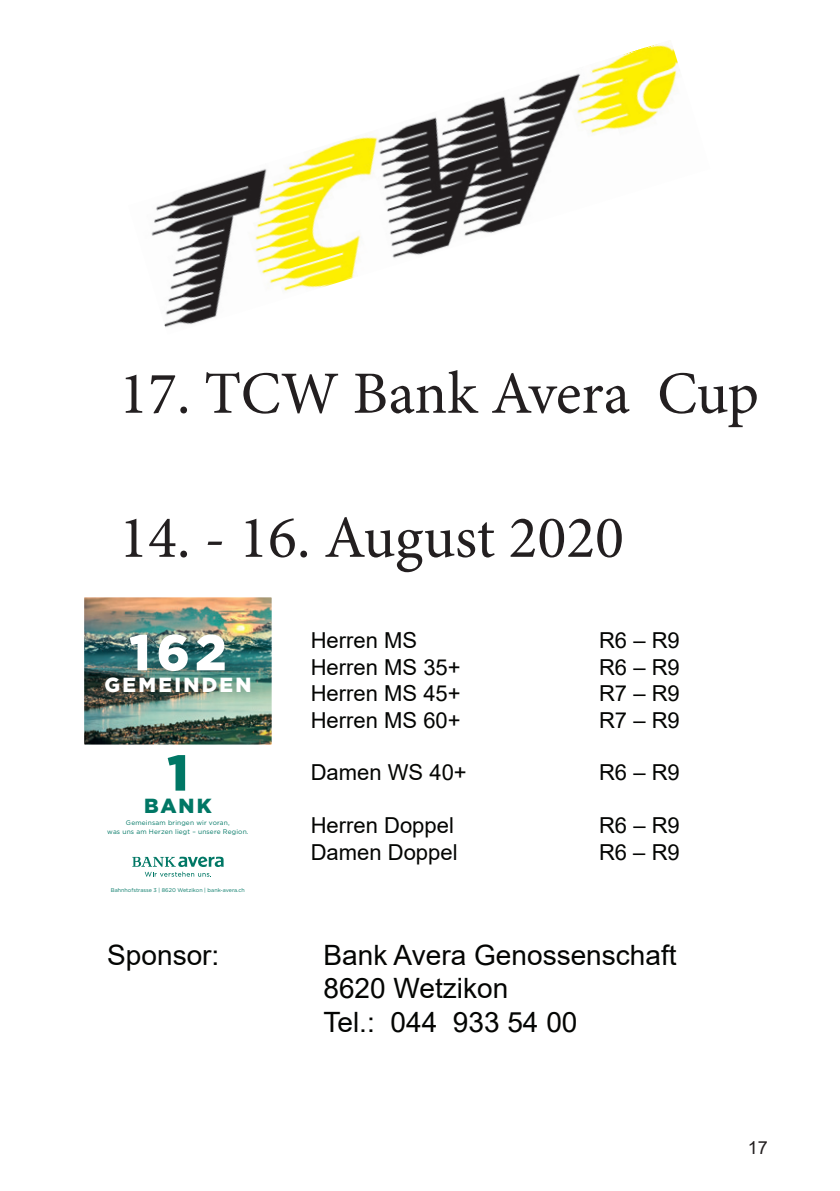
<style>
.page{position:relative;width:840px;height:1191px;background:#fff}
.page>*{position:absolute;margin:0;border:0;box-sizing:border-box;transform-origin:0 0}
.t1{font:60px "Minion Pro";color:#231f20}
.t2{font:900 50.4px "Gotham";color:#fff}
.t3{font:900 50.4px "Gotham";color:#007765}
.t4{font:28px/33.6px "Arial";color:#040503}
.t5{font:22px "Arial";color:#040503}
.t6{font:900 20.4px "Gotham";letter-spacing:.115em;color:#fff}
.t7{font:900 20.4px "Gotham";color:#007765}
.t8{font:18px "Arial";color:#231f20}
.t9{font:6.6px/9px "Gotham";letter-spacing:.02em;color:#007765;text-align:center}
.t10{font:5.4px "Gotham";color:#007765}
</style>
<div class="page">
<img style="left:151px;top:42px;width:529px;height:286px">
<img style="left:85px;top:599px;width:186px;height:145px">
<div style="left:76px;top:590px;width:204px;height:163px;border:8px solid #fff"></div>
<div style="left:93px;top:622px;width:170px;height:83px;background:#231f20;opacity:.2"></div>
<svg style="left:132px;top:856px;width:91px;height:20px"></svg>
<h1 class="t1" style="left:119px;top:353px;width:641px">17. TCW Bank Avera Cup</h1>
<h1 class="t1" style="left:119px;top:497px;width:506px">14. - 16. August 2020</h1>
<h2 class="t2" style="left:129px;top:618px;width:99px">162</h2>
<p class="t6" style="left:104px;top:671px;width:148px">GEMEINDEN</p>
<h2 class="t3" style="left:167px;top:738px;width:23px">1</h2>
<p class="t7" style="left:144px;top:791px;width:69px">BANK</p>
<p class="t9" style="left:107px;top:818px;width:143px">Gemeinsam bringen wir voran,<br>was uns am Herzen liegt – unsere Region.</p>
<p class="t10" style="left:111px;top:887px;width:135px">Bahnhofstrasse 3 | 8620 Wetzikon | bank-avera.ch</p>
<p class="t5" style="left:310px;top:625px;width:108px">Herren MS</p>
<p class="t5" style="left:598px;top:625px;width:82px">R6 – R9</p>
<p class="t5" style="left:310px;top:652px;width:151px">Herren MS 35+</p>
<p class="t5" style="left:598px;top:652px;width:82px">R6 – R9</p>
<p class="t5" style="left:310px;top:678px;width:151px">Herren MS 45+</p>
<p class="t5" style="left:598px;top:678px;width:82px">R7 – R9</p>
<p class="t5" style="left:310px;top:704px;width:151px">Herren MS 60+</p>
<p class="t5" style="left:598px;top:704px;width:82px">R7 – R9</p>
<p class="t5" style="left:310px;top:757px;width:157px">Damen WS 40+</p>
<p class="t5" style="left:598px;top:757px;width:82px">R6 – R9</p>
<p class="t5" style="left:310px;top:810px;width:145px">Herren Doppel</p>
<p class="t5" style="left:598px;top:810px;width:82px">R6 – R9</p>
<p class="t5" style="left:310px;top:836px;width:148px">Damen Doppel</p>
<p class="t5" style="left:598px;top:836px;width:82px">R6 – R9</p>
<p class="t4" style="left:107px;top:938px;width:114px">Sponsor:</p>
<p class="t4" style="left:323px;top:938px;width:354px">Bank Avera Genossenschaft<br>8620 Wetzikon<br>Tel.: 044 933 54 00</p>
<p class="t8" style="left:747px;top:1135px;width:22px">17</p>
</div>
